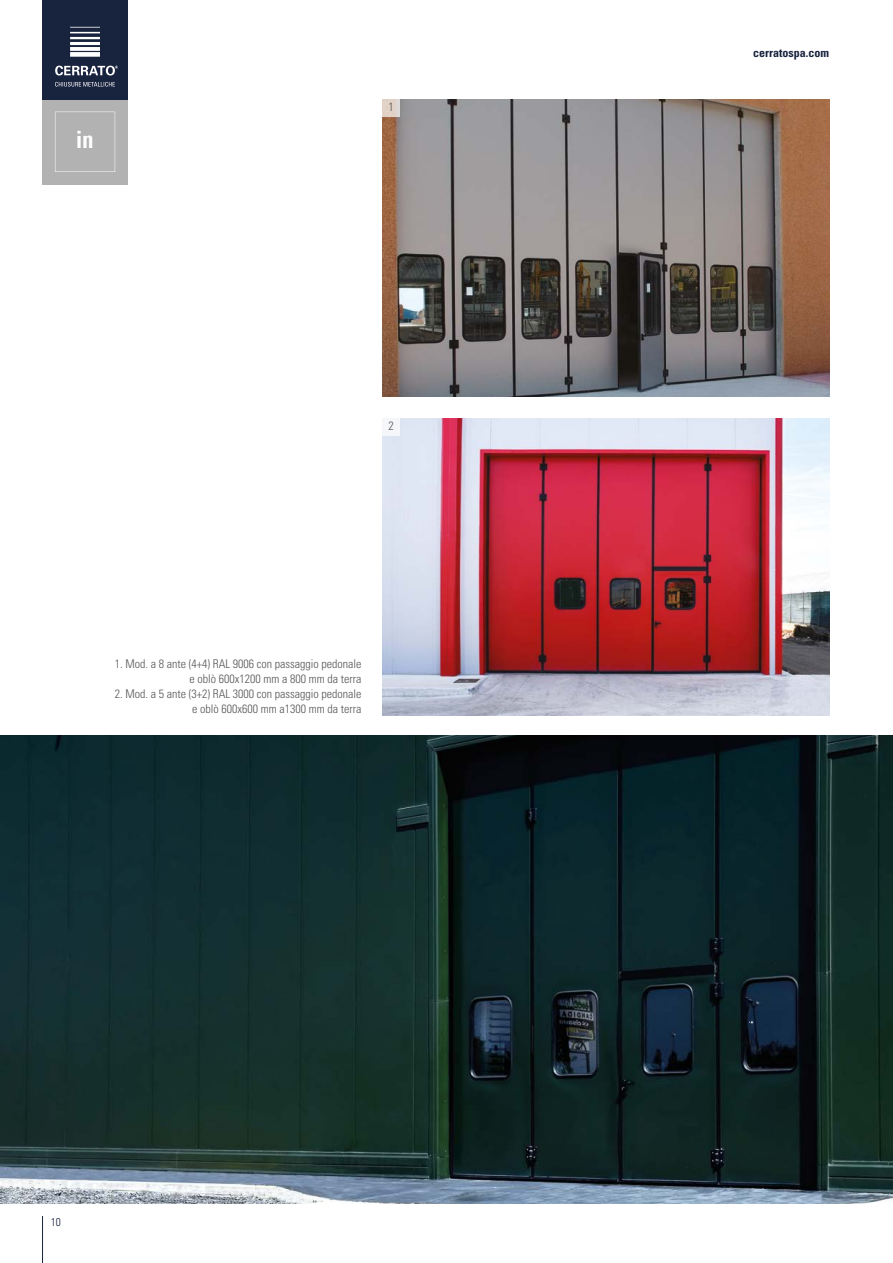
<style>
.page{position:relative;width:893px;height:1263px;background:#fff}
.page>*{position:absolute;margin:0;border:0;box-sizing:border-box;transform-origin:0 0}
.t1{font:700 condensed 25.05px "Univers";color:#fff}
.t2{font:300 condensed 12px/15px "Univers LT Std";color:#575756;text-align:right}
.t3{font:700 condensed 12px "Univers LT Std";color:#18233e}
.t4{font:300 condensed 11.25px "Univers LT Std";color:#18233e}
</style>
<div class="page">
<img style="left:383px;top:99px;width:446px;height:298px">
<img style="left:383px;top:418px;width:446px;height:298px">
<img style="left:0;top:736px;width:893px;height:467px">
<div style="left:43px;top:99px;width:85px;height:85px;background:#b3b2b2"></div>
<svg style="left:55px;top:112px;width:60px;height:60px"></svg>
<div style="left:43px;top:0;width:85px;height:99px;background:#18233e"></div>
<svg style="left:70px;top:27px;width:30px;height:30px"></svg>
<svg style="left:55px;top:82px;width:60px;height:5px"></svg>
<svg style="left:55px;top:66px;width:63px;height:9px"></svg>
<hr style="left:42px;top:1216px;width:1px;height:47px;background:#18233e">
<svg style="left:383px;top:99px;width:17px;height:17px"></svg>
<div style="left:383px;top:418px;width:17px;height:17px;background:#f4f6fa"></div>
<h1 class="t1" style="left:76px;top:125px;width:19px">in</h1>
<p class="t2" style="left:389px;top:99px;width:7px">1</p>
<p class="t2" style="left:389px;top:418px;width:7px">2</p>
<p class="t2" style="left:115px;top:656px;width:248px">1. Mod. a 8 ante (4+4) RAL 9006 con passaggio pedonale e oblò 600x1200 mm a 800 mm da terra</p>
<p class="t2" style="left:115px;top:686px;width:248px">2. Mod. a 5 ante (3+2) RAL 3000 con passaggio pedonale e oblò 600x600 mm a1300 mm da terra</p>
<p class="t4" style="left:51px;top:1215px;width:11px">10</p>
<p class="t3" style="left:753px;top:45px;width:77px">cerratospa.com</p>
</div>
